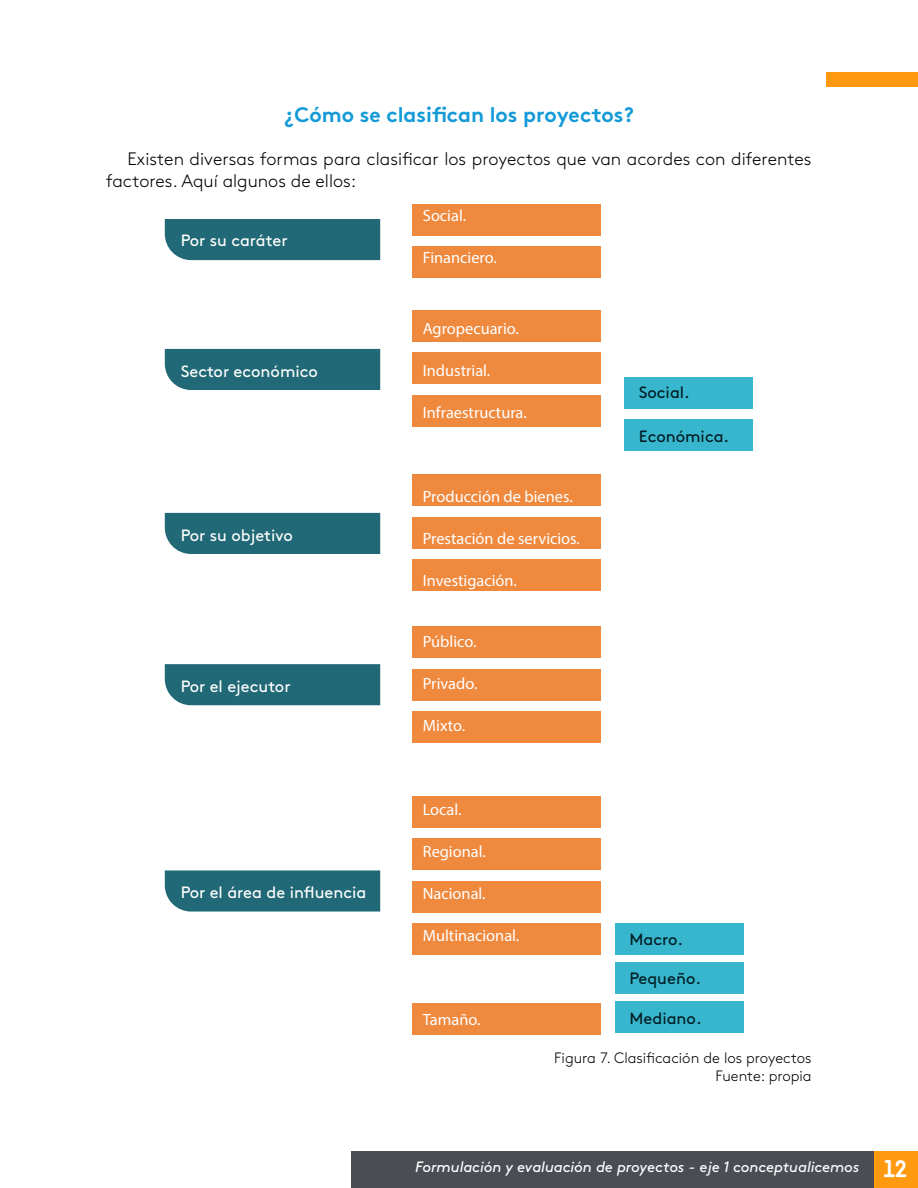
<style>
.page{position:relative;width:918px;height:1188px;background:#fff}
.page>*{position:absolute;margin:0;border:0;box-sizing:border-box;transform-origin:0 0}
.t1{font:21px "Brown Std Bold Alt";color:#149bd7}
.t2{font:300 18px/21.6px "Brown Std";letter-spacing:.005em;color:#000}
.t3{font:16.35px "Myriad Pro";color:#fff}
.t4{font:16.35px "Brown Std";color:#fff}
.t5{font:16.35px "Brown Std";color:#001c22}
.t6{font:italic 15px "Brown Std";letter-spacing:-.005em;color:#fff}
.t7{font:300 15px/18px "Brown Std";color:#000;text-align:right}
.s1{font-family:"Areandina Voz";font-style:normal;font-size:24px}
</style>
<div class="page">
<div style="left:826px;top:72px;width:92px;height:15px;background:#ff990f"></div>
<div style="left:873px;top:1151px;width:45px;height:37px;background:#ff990f"></div>
<div style="left:351px;top:1151px;width:522px;height:37px;background:#4a4d54"></div>
<div style="left:165px;top:219px;width:215px;height:41px;background:#216976"></div>
<div style="left:165px;top:349px;width:215px;height:41px;background:#216976"></div>
<div style="left:165px;top:513px;width:215px;height:41px;background:#216976"></div>
<div style="left:165px;top:664px;width:215px;height:41px;background:#216976"></div>
<div style="left:165px;top:870px;width:215px;height:42px;background:#216976"></div>
<div style="left:413px;top:204px;width:188px;height:32px;background:#ef893e"></div>
<div style="left:413px;top:246px;width:188px;height:32px;background:#ef893e"></div>
<div style="left:413px;top:310px;width:188px;height:32px;background:#ef893e"></div>
<div style="left:413px;top:352px;width:188px;height:32px;background:#ef893e"></div>
<div style="left:413px;top:395px;width:188px;height:32px;background:#ef893e"></div>
<div style="left:625px;top:377px;width:128px;height:32px;background:#38b6ce"></div>
<div style="left:625px;top:419px;width:128px;height:32px;background:#38b6ce"></div>
<div style="left:413px;top:474px;width:188px;height:32px;background:#ef893e"></div>
<div style="left:413px;top:517px;width:188px;height:32px;background:#ef893e"></div>
<div style="left:413px;top:559px;width:188px;height:32px;background:#ef893e"></div>
<div style="left:413px;top:626px;width:188px;height:32px;background:#ef893e"></div>
<div style="left:413px;top:669px;width:188px;height:32px;background:#ef893e"></div>
<div style="left:413px;top:711px;width:188px;height:32px;background:#ef893e"></div>
<div style="left:413px;top:796px;width:188px;height:32px;background:#ef893e"></div>
<div style="left:413px;top:839px;width:188px;height:31px;background:#ef893e"></div>
<div style="left:413px;top:881px;width:188px;height:32px;background:#ef893e"></div>
<div style="left:413px;top:923px;width:188px;height:32px;background:#ef893e"></div>
<div style="left:413px;top:1003px;width:188px;height:32px;background:#ef893e"></div>
<div style="left:615px;top:923px;width:129px;height:32px;background:#38b6ce"></div>
<div style="left:615px;top:1001px;width:129px;height:32px;background:#38b6ce"></div>
<div style="left:615px;top:962px;width:129px;height:32px;background:#38b6ce"></div>
<p class="t1" style="left:284px;top:102px;width:351px">¿Cómo se clasifican los proyectos?</p>
<p class="t2" style="left:106px;top:148px;width:707px;text-indent:21px">Existen diversas formas para clasificar los proyectos que van acordes con diferentes factores. Aquí algunos de ellos:</p>
<p class="t4" style="left:181px;top:231px;width:108px">Por su caráter</p>
<p class="t4" style="left:181px;top:362px;width:139px">Sector económico</p>
<p class="t4" style="left:181px;top:526px;width:114px">Por su objetivo</p>
<p class="t4" style="left:181px;top:677px;width:111px">Por el ejecutor</p>
<p class="t4" style="left:181px;top:883px;width:187px">Por el área de in uencia</p>
<p class="t3" style="left:423px;top:206px;width:45px">Social.</p>
<p class="t3" style="left:423px;top:248px;width:75px">Financiero.</p>
<p class="t3" style="left:423px;top:318px;width:97px">Agropecuario.</p>
<p class="t3" style="left:423px;top:360px;width:69px">Industrial.</p>
<p class="t3" style="left:423px;top:402px;width:106px">Infraestructura.</p>
<p class="t3" style="left:423px;top:486px;width:151px">Producción de bienes.</p>
<p class="t3" style="left:423px;top:528px;width:159px">Prestación de servicios.</p>
<p class="t3" style="left:423px;top:570px;width:96px">Investigación.</p>
<p class="t3" style="left:423px;top:631px;width:55px">Público.</p>
<p class="t3" style="left:423px;top:673px;width:56px">Privado.</p>
<p class="t3" style="left:423px;top:715px;width:44px">Mixto.</p>
<p class="t5" style="left:639px;top:383px;width:52px">Social.</p>
<p class="t5" style="left:639px;top:427px;width:92px">Económica.</p>
<p class="t3" style="left:423px;top:799px;width:40px">Local.</p>
<p class="t3" style="left:423px;top:842px;width:64px">Regional.</p>
<p class="t3" style="left:423px;top:884px;width:64px">Nacional.</p>
<p class="t3" style="left:423px;top:926px;width:98px">Multinacional.</p>
<p class="t3" style="left:423px;top:1010px;width:59px">Tamaño.</p>
<p class="t5" style="left:630px;top:930px;width:55px">Macro.</p>
<p class="t5" style="left:630px;top:968px;width:73px">Pequeño.</p>
<p class="t5" style="left:630px;top:1008px;width:74px">Mediano.</p>
<p class="t7" style="left:554px;top:1049px;width:259px">Figura 7. Clasificación de los proyectos<br>Fuente: propia</p>
<p class="t6" style="left:415px;top:1158px;width:493px">Formulación y evaluación de proyectos - eje 1 conceptualicemos <span class="s1">12</span></p>
</div>
